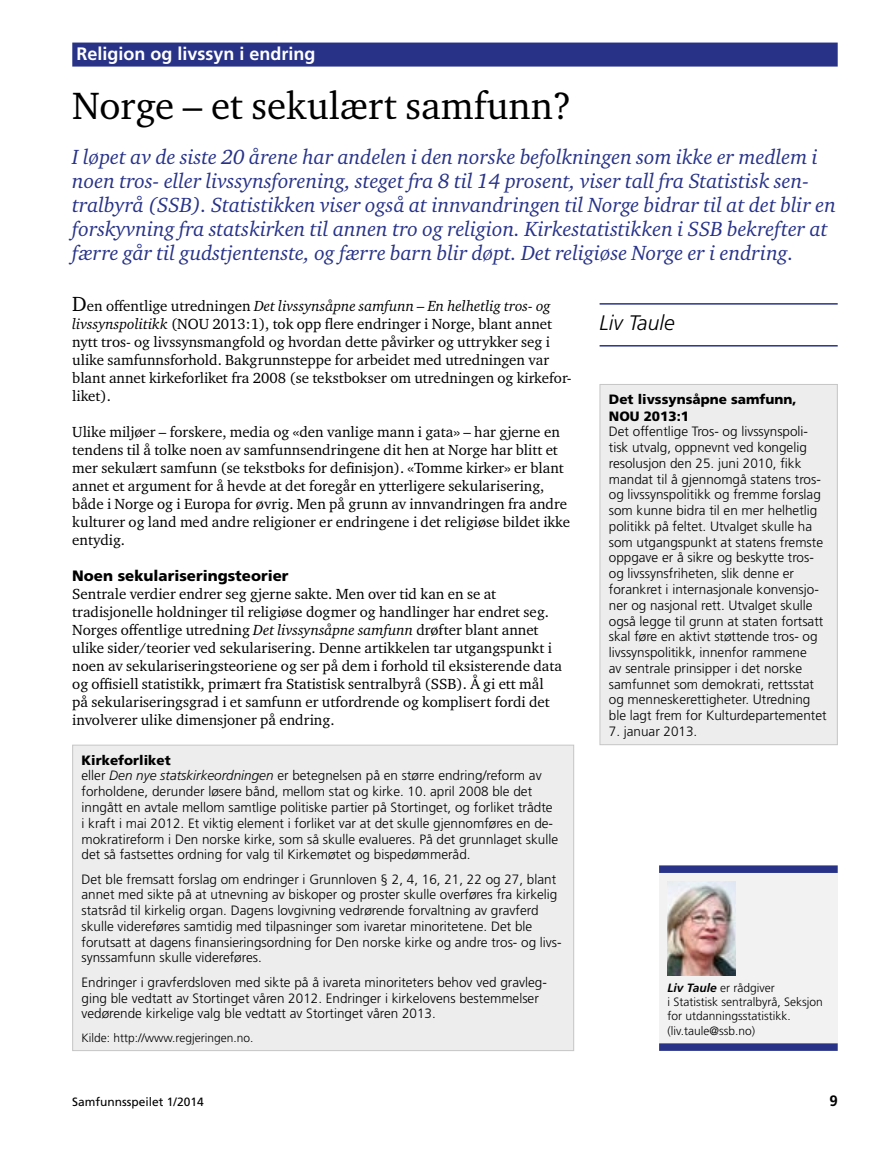
<style>
.page{position:relative;width:893px;height:1149px;background:#fff}
.page>*{position:absolute;margin:0;border:0;box-sizing:border-box;transform-origin:0 0}
.t1{font:39px "Charter ITC Std";color:#000}
.t2{font:italic 21px/24px "Charter ITC Std";color:#283388}
.t3{font:italic 300 21px "Frutiger";color:#000}
.t4{font:700 18px "Frutiger";color:#fff}
.t5{font:15px/18px "Charter ITC Std";color:#000}
.t6{font:900 15px "Frutiger";color:#000}
.t7{font:700 15px "Frutiger";color:#000}
.t8{font:300 13.5px/15.8px "Frutiger";color:#000}
.t9{font:900 13.5px/16.5px "Frutiger";color:#000}
.t10{font:300 12px/14.4px "Frutiger";color:#000}
.t11{font:12px "Frutiger";color:#000}
.s1{font-size:21px}
.s2{font-style:italic}
.s3{font-weight:900}
.s4{font-weight:700;font-style:italic}
</style>
<div class="page">
<hr style="left:600px;top:303px;width:238px;height:1px;background:#283388">
<hr style="left:600px;top:345px;width:238px;height:1px;background:#283388">
<div style="left:72px;top:43px;width:766px;height:24px;background:#283388"></div>
<div style="left:659px;top:865px;width:179px;height:185px;background:#f2f2f2"></div>
<div style="left:659px;top:865px;width:179px;height:7px;background:#283388"></div>
<svg style="left:659px;top:1043px;width:179px;height:7px"></svg>
<img style="left:668px;top:881px;width:68px;height:93px">
<div style="left:600px;top:384px;width:237px;height:360px;background:#ededed"></div>
<div style="left:600px;top:384px;width:238px;height:360px;border:1px solid #c6c6c6"></div>
<div style="left:73px;top:745px;width:501px;height:305px;background:#ededed"></div>
<div style="left:72px;top:744px;width:502px;height:306px;border:1px solid #c6c6c6"></div>
<h3 class="t4" style="left:77px;top:43px;width:241px">Religion og livssyn i endring</h3>
<h1 class="t1" style="left:72px;top:81px;width:501px">Norge – et sekulært samfunn?</h1>
<p class="t2" style="left:72px;top:145px;width:765px">I løpet av de siste 20 årene har andelen i den norske befolkningen som ikke er medlem i noen tros- eller livssynsforening, steget fra 8 til 14 prosent, viser tall fra Statistisk sen&shy;tralbyrå (SSB). Statistikken viser også at innvandringen til Norge bidrar til at det blir en forskyvning fra statskirken til annen tro og religion. Kirkestatistikken i SSB bekrefter at færre går til gudstjentenste, og færre barn blir døpt. Det religiøse Norge er i endring.</p>
<p class="t5" style="left:72px;top:296px;width:501px"><span class="s1">D</span>en offentlige utredningen <span class="s2">Det livssynsåpne samfunn – En helhetlig tros- og livssynspolitikk</span> (NOU 2013:1), tok opp flere endringer i Norge, blant annet nytt tros- og livssynsmangfold og hvordan dette påvirker og uttrykker seg i ulike samfunnsforhold. Bakgrunnsteppe for arbeidet med utredningen var blant annet kirkeforliket fra 2008 (se tekstbokser om utredningen og kirkefor&shy;liket).</p>
<p class="t5" style="left:72px;top:422px;width:499px">Ulike miljøer – forskere, media og «den vanlige mann i gata» – har gjerne en tendens til å tolke noen av samfunnsendringene dit hen at Norge har blitt et mer sekulært samfunn (se tekstboks for definisjon). «Tomme kirker» er blant annet et argument for å hevde at det foregår en ytterligere sekularisering, både i Norge og i Europa for øvrig. Men på grunn av innvandringen fra andre kulturer og land med andre religioner er endringene i det religiøse bildet ikke entydig.</p>
<p class="t6" style="left:72px;top:566px;width:218px">Noen sekulariseringsteorier</p>
<p class="t5" style="left:72px;top:584px;width:491px">Sentrale verdier endrer seg gjerne sakte. Men over tid kan en se at tradisjonelle holdninger til religiøse dogmer og handlinger har endret seg.<br>Norges offentlige utredning <span class="s2">Det livssynsåpne samfunn</span> drøfter blant annet ulike sider/teorier ved sekularisering. Denne artikkelen tar utgangspunkt i noen av sekulariseringsteoriene og ser på dem i forhold til eksisterende data og offisiell statistikk, primært fra Statistisk sentralbyrå (SSB). Å gi ett mål på sekulariseringsgrad i et samfunn er utfordrende og komplisert fordi det involverer ulike dimensjoner på endring.</p>
<p class="t8" style="left:82px;top:752px;width:478px"><span class="s3">Kirkeforliket<br></span>eller <span class="s2">Den nye statskirkeordningen</span> er betegnelsen på en større endring/reform av forholdene, derunder løsere bånd, mellom stat og kirke. 10. april 2008 ble det inngått en avtale mellom samtlige politiske partier på Stortinget, og forliket trådte i kraft i mai 2012. Et viktig element i forliket var at det skulle gjennomføres en de&shy;mokratireform i Den norske kirke, som så skulle evalueres. På det grunnlaget skulle det så fastsettes ordning for valg til Kirkemøtet og bispedømmeråd.</p>
<p class="t8" style="left:82px;top:871px;width:482px">Det ble fremsatt forslag om endringer i Grunnloven § 2, 4, 16, 21, 22 og 27, blant annet med sikte på at utnevning av biskoper og proster skulle overføres fra kirkelig statsråd til kirkelig organ. Dagens lovgivning vedrørende forvaltning av gravferd skulle videreføres samtidig med tilpasninger som ivaretar minoritetene. Det ble forutsatt at dagens finansieringsordning for Den norske kirke og andre tros- og livs&shy;synssamfunn skulle videreføres.</p>
<p class="t8" style="left:82px;top:974px;width:467px">Endringer i gravferdsloven med sikte på å ivareta minoriteters behov ved gravleg&shy;ging ble vedtatt av Stortinget våren 2012. Endringer i kirkelovens bestemmelser vedørende kirkelige valg ble vedtatt av Stortinget våren 2013.</p>
<p class="t10" style="left:82px;top:1030px;width:173px">Kilde: http://www.regjeringen.no.</p>
<h2 class="t3" style="left:600px;top:311px;width:77px">Liv Taule</h2>
<p class="t9" style="left:609px;top:391px;width:189px">Det livssynsåpne samfunn,<br>NOU 2013:1</p>
<p class="t8" style="left:609px;top:424px;width:219px">Det offentlige Tros- og livssynspoli&shy;tisk utvalg, oppnevnt ved kongelig resolusjon den 25. juni 2010, fikk mandat til å gjennomgå statens tros&shy;og livssynspolitikk og fremme forslag som kunne bidra til en mer helhetlig politikk på feltet. Utvalget skulle ha som utgangspunkt at statens fremste oppgave er å sikre og beskytte tros&shy;og livssynsfriheten, slik denne er forankret i internasjonale konvensjo&shy;ner og nasjonal rett. Utvalget skulle også legge til grunn at staten fortsatt skal føre en aktivt støttende tros- og livssynspolitikk, innenfor rammene<br>av sentrale prinsipper i det norske samfunnet som demokrati, rettsstat og menneskerettigheter. Utredning ble lagt frem for Kulturdepartementet</p>
<p class="t8" style="left:609px;top:723px;width:90px">7. januar 2013.</p>
<p class="t10" style="left:668px;top:980px;width:157px"><span class="s4">Liv Taule</span> er rådgiver<br>i Statistisk sentralbyrå, Seksjon for utdanningsstatistikk. (liv.taule@ssb.no)</p>
<p class="t11" style="left:72px;top:1094px;width:133px">Samfunnsspeilet 1/2014</p>
<p class="t7" style="left:829px;top:1091px;width:10px">9</p>
</div>
